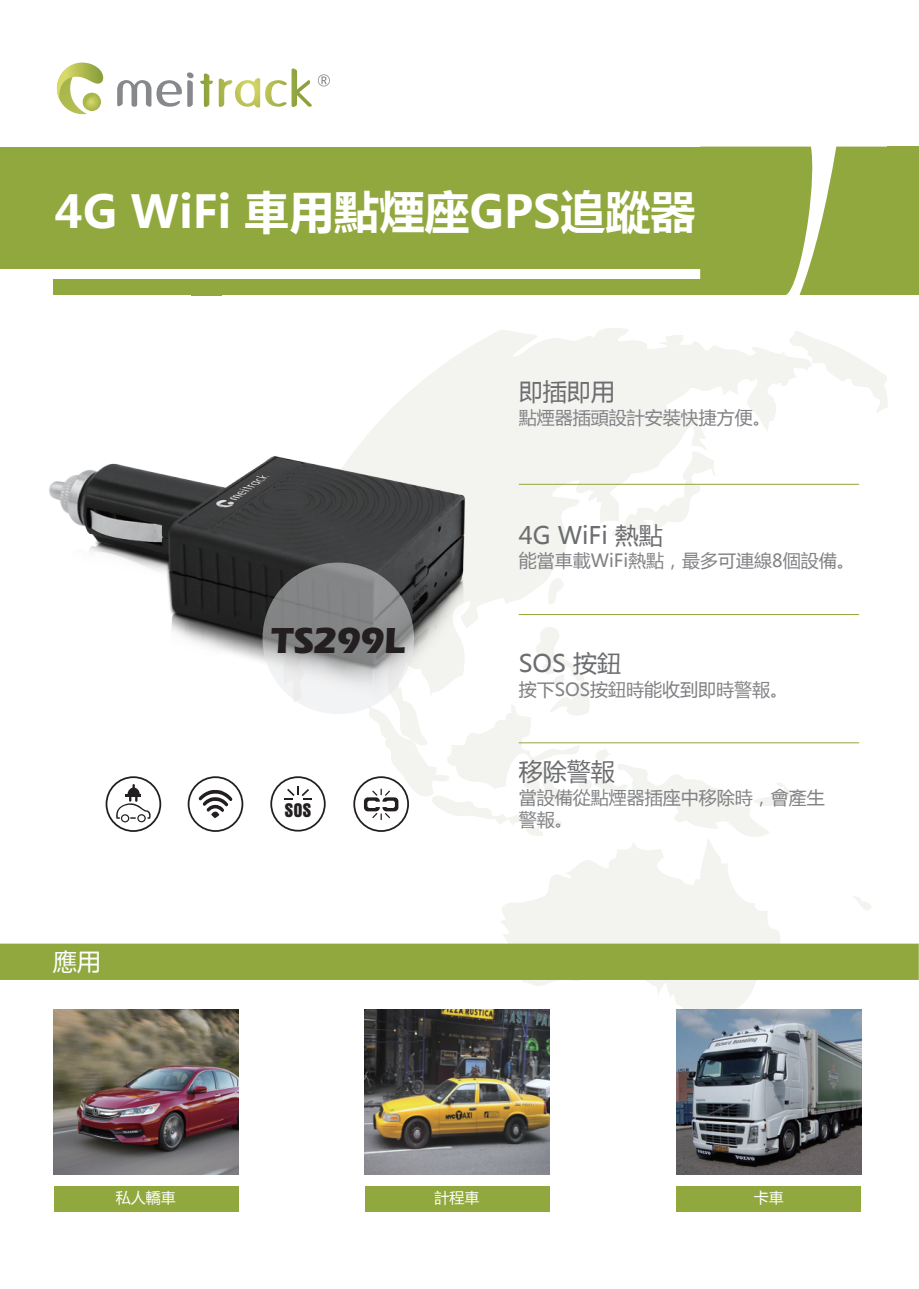
<style>
.page{position:relative;width:919px;height:1289px;background:#fff}
.page>*{position:absolute;margin:0;border:0;box-sizing:border-box;transform-origin:0 0}
.t1{font:700 45px "Microsoft Ya Hei";color:#fff}
.t2{font:700 37.8px "Eras IT Cby BT";color:#231f20}
.t3{font:24px "Microsoft Ya Hei";color:#6c6d70}
.t4{font:24px "Microsoft Ya Hei";color:#fff}
.t5{font:700 condensed 19.95px "Aurora BT";color:#231f20}
.t6{font:18px/21.6px "Microsoft Ya Hei";color:#808285}
.t7{font:15px "Microsoft Ya Hei";color:#fff}
</style>
<div class="page">
<svg style="left:500px;top:839px;width:280px;height:175px;fill:#f3f4ef"></svg>
<svg style="left:853px;top:896px;width:18px;height:14px"></svg>
<svg style="left:372px;top:328px;width:439px;height:416px"></svg>
<svg style="left:548px;top:577px;width:17px;height:28px"></svg>
<svg style="left:612px;top:422px;width:104px;height:124px"></svg>
<svg style="left:782px;top:331px;width:105px;height:83px"></svg>
<img style="left:49px;top:430px;width:435px;height:272px">
<div style="left:0;top:147px;width:713px;height:121px;background:#90a83d"></div>
<div style="left:53px;top:279px;width:701px;height:16px;background:#90a83d"></div>
<svg style="left:700px;top:147px;width:187px;height:148px"></svg>
<div style="left:887px;top:147px;width:31px;height:148px;background:#90a83d"></div>
<hr style="left:518px;top:484px;width:341px;height:1px;background:#90a83d">
<hr style="left:518px;top:614px;width:341px;height:1px;background:#90a83d">
<hr style="left:518px;top:742px;width:341px;height:1px;background:#90a83d">
<div style="left:191px;top:280px;width:30px;height:16px;background:#90a83d"></div>
<svg style="left:56px;top:63px;width:48px;height:51px"></svg>
<svg style="left:117px;top:72px;width:77px;height:35px"></svg>
<svg style="left:200px;top:68px;width:112px;height:40px"></svg>
<svg style="left:318px;top:74px;width:12px;height:12px"></svg>
<svg style="left:353px;top:621px;width:438px;height:216px"></svg>
<div style="left:0;top:943px;width:918px;height:36px;background:#90a83d"></div>
<svg style="left:106px;top:776px;width:55px;height:55px"></svg>
<svg style="left:188px;top:776px;width:55px;height:55px"></svg>
<svg style="left:262px;top:562px;width:152px;height:152px;background:#a6a6a7"></svg>
<svg style="left:270px;top:776px;width:55px;height:55px"></svg>
<img style="left:54px;top:1009px;width:185px;height:165px">
<img style="left:364px;top:1009px;width:185px;height:165px">
<img style="left:676px;top:1009px;width:185px;height:165px">
<div style="left:54px;top:1186px;width:184px;height:26px;background:#90a83d"></div>
<div style="left:364px;top:1186px;width:185px;height:26px;background:#90a83d"></div>
<div style="left:676px;top:1186px;width:185px;height:26px;background:#90a83d"></div>
<h1 class="t1" style="left:55px;top:180px;width:642px">4G WiFi 車用點煙座GPS追蹤器</h1>
<h3 class="t3" style="left:518px;top:375px;width:97px">即插即用</h3>
<p class="t6" style="left:518px;top:406px;width:253px">點煙器插頭設計安裝快捷方便。</p>
<h3 class="t3" style="left:518px;top:519px;width:146px">4G WiFi 熱點</h3>
<h3 class="t4" style="left:53px;top:944px;width:49px">應用</h3>
<h2 class="t2" style="left:271px;top:617px;width:135px">TS299L</h2>
<p class="t5" style="left:284px;top:799px;width:29px">SOS</p>
<p class="t6" style="left:518px;top:549px;width:338px">能當車載WiFi熱點，最多可連線8個設備。</p>
<h3 class="t3" style="left:518px;top:647px;width:104px">SOS 按鈕</h3>
<p class="t6" style="left:518px;top:678px;width:271px">按下SOS按鈕時能收到即時警報。</p>
<h3 class="t3" style="left:518px;top:755px;width:97px">移除警報</h3>
<p class="t6" style="left:518px;top:786px;width:308px">當設備從點煙器插座中移除時，會產生警報。</p>
<p class="t7" style="left:116px;top:1187px;width:61px">私人轎車</p>
<p class="t7" style="left:434px;top:1187px;width:46px">計程車</p>
<p class="t7" style="left:753px;top:1187px;width:32px">卡車</p>
</div>
